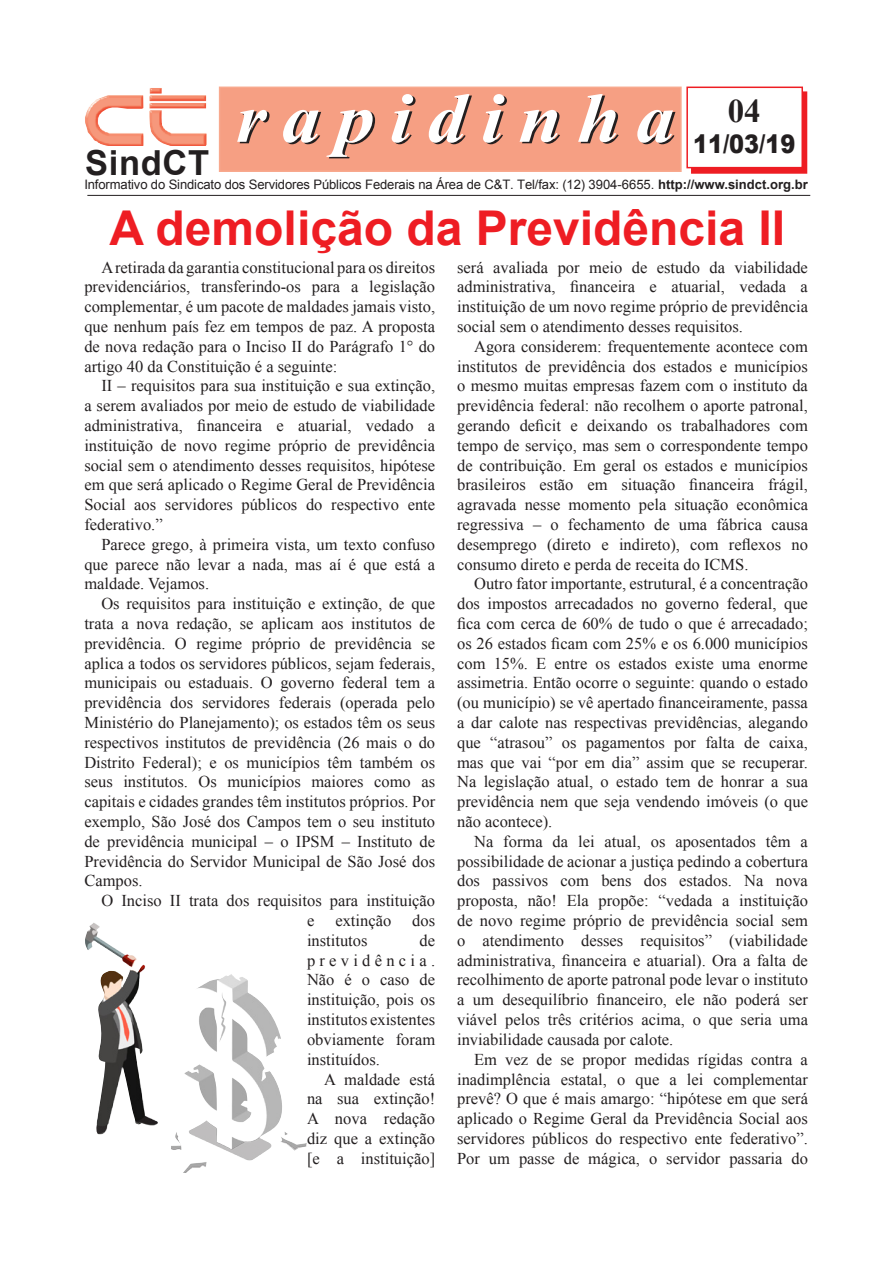
<style>
.page{position:relative;width:893px;height:1263px;background:#fff}
.page>*{position:absolute;margin:0;border:0;box-sizing:border-box;transform-origin:0 0}
.t1{font:italic 700 70.5px "Times New Roman";letter-spacing:.2em;color:#231f20;scale:1.1 1}
.t2{font:700 48px "Arial";color:#ee1d23}
.t3{font:700 34.5px "Arial";letter-spacing:.02em;color:#231f20}
.t4{font:700 33px "Times New Roman";color:#231f20}
.t5{font:900 25.5px "Arial";color:#231f20;scale:.88 1}
.t6{font:16.5px/19.8px "Times New Roman";color:#231f20;text-align:justify}
.t7{font:13.05px "Arial";letter-spacing:-.01em;color:#231f20}
.s1{font-weight:700}
</style>
<div class="page">
<img style="left:85px;top:88px;width:122px;height:58px">
<hr style="left:87px;top:195px;width:723px;height:1px;background:#231f20">
<div style="left:691px;top:91px;width:116px;height:83px;background:#ee1d23;border:6px solid #ee1d23"></div>
<div style="left:686px;top:87px;width:117px;height:81px;background:#fff;border:2px solid #ee1d23"></div>
<div style="left:219px;top:87px;width:463px;height:85px;background:#f69f83;border:2px solid #f8a98e"></div>
<img style="left:85px;top:923px;width:196px;height:211px">
<p class="t1" style="left:238px;top:71px;width:400px">rapidinha</p>
<p class="t4" style="left:728px;top:88px;width:34px">04</p>
<p class="t5" style="left:693px;top:125px;width:118px">11/03/19</p>
<p class="t3" style="left:85px;top:140px;width:126px">SindCT</p>
<p class="t7" style="left:84px;top:176px;width:725px">Informativo do Sindicato dos Servidores Públicos Federais na Área de C&amp;T. Tel/fax: (12) 3904-6655. <span class="s1">http://www.sindct.org.br</span></p>
<p class="t2" style="left:109px;top:196px;width:677px">A demolição da Previdência II</p>
<p class="t6" style="left:457px;top:257px;width:352px">será avaliada por meio de estudo da viabilidade administrativa, financeira e atuarial, vedada a instituição de um novo regime próprio de previdência social sem o atendimento desses requisitos.</p>
<p class="t6" style="left:457px;top:336px;width:352px;text-indent:17px">Agora considerem: frequentemente acontece com institutos de previdência dos estados e municípios o mesmo muitas empresas fazem com o instituto da previdência federal: não recolhem o aporte patronal, gerando deficit e deixando os trabalhadores com tempo de serviço, mas sem o correspondente tempo de contribuição. Em geral os estados e municípios brasileiros estão em situação financeira frágil, agravada nesse momento pela situação econômica regressiva – o fechamento de uma fábrica causa desemprego (direto e indireto), com reflexos no consumo direto e perda de receita do ICMS.</p>
<p class="t6" style="left:457px;top:574px;width:352px;text-indent:17px">Outro fator importante, estrutural, é a concentração dos impostos arrecadados no governo federal, que fica com cerca de 60% de tudo o que é arrecadado; os 26 estados ficam com 25% e os 6.000 municípios com 15%. E entre os estados existe uma enorme assimetria. Então ocorre o seguinte: quando o estado (ou município) se vê apertado financeiramente, passa a dar calote nas respectivas previdências, alegando que “atrasou” os pagamentos por falta de caixa, mas que vai “por em dia” assim que se recuperar.<br>Na legislação atual, o estado tem de honrar a sua previdência nem que seja vendendo imóveis (o que não acontece).</p>
<p class="t6" style="left:457px;top:831px;width:352px;text-indent:17px">Na forma da lei atual, os aposentados têm a possibilidade de acionar a justiça pedindo a cobertura dos passivos com bens dos estados. Na nova proposta, não! Ela propõe: “vedada a instituição de novo regime próprio de previdência social sem o atendimento desses requisitos” (viabilidade administrativa, financeira e atuarial). Ora a falta de recolhimento de aporte patronal pode levar o instituto a um desequilíbrio financeiro, ele não poderá ser viável pelos três critérios acima, o que seria uma inviabilidade causada por calote.</p>
<p class="t6" style="left:457px;top:1049px;width:352px;text-indent:17px">Em vez de se propor medidas rígidas contra a inadimplência estatal, o que a lei complementar prevê? O que é mais amargo: “hipótese em que será aplicado o Regime Geral da Previdência Social aos servidores públicos do respectivo ente federativo”.<br>Por um passe de mágica, o servidor passaria do</p>
<p class="t6" style="left:84px;top:257px;width:352px;text-indent:17px">A retirada da garantia constitucional para os direitos previdenciários, transferindo-os para a legislação complementar, é um pacote de maldades jamais visto, que nenhum país fez em tempos de paz. A proposta de nova redação para o Inciso II do Parágrafo 1° do artigo 40 da Constituição é a seguinte:</p>
<p class="t6" style="left:84px;top:376px;width:352px;text-indent:17px">II – requisitos para sua instituição e sua extinção, a serem avaliados por meio de estudo de viabilidade administrativa, financeira e atuarial, vedado a instituição de novo regime próprio de previdência social sem o atendimento desses requisitos, hipótese em que será aplicado o Regime Geral de Previdência Social aos servidores públicos do respectivo ente federativo.”</p>
<p class="t6" style="left:84px;top:534px;width:352px;text-indent:17px">Parece grego, à primeira vista, um texto confuso que parece não levar a nada, mas aí é que está a maldade. Vejamos.</p>
<p class="t6" style="left:84px;top:593px;width:352px;text-indent:17px">Os requisitos para instituição e extinção, de que trata a nova redação, se aplicam aos institutos de previdência. O regime próprio de previdência se aplica a todos os servidores públicos, sejam federais, municipais ou estaduais. O governo federal tem a previdência dos servidores federais (operada pelo Ministério do Planejamento); os estados têm os seus respectivos institutos de previdência (26 mais o do Distrito Federal); e os municípios têm também os seus institutos. Os municípios maiores como as capitais e cidades grandes têm institutos próprios. Por exemplo, São José dos Campos tem o seu instituto de previdência municipal – o IPSM – Instituto de Previdência do Servidor Municipal de São José dos Campos.</p>
<p class="t6" style="left:307px;top:890px;width:130px;text-indent:-206px">O Inciso II trata dos requisitos para instituição e</p>
<p class="t6" style="left:335px;top:910px;width:57px">extinção</p>
<p class="t6" style="left:412px;top:910px;width:24px">dos</p>
<p class="t6" style="left:307px;top:930px;width:62px">institutos</p>
<p class="t6" style="left:307px;top:930px;width:130px;text-indent:113px">de previdência.<br>Não é o caso de instituição, pois os institutos existentes obviamente foram instituídos.</p>
<p class="t6" style="left:307px;top:1069px;width:130px;text-indent:17px">A maldade está na sua extinção!<br>A nova redação diz que a extinção [e a instituição]</p>
</div>
